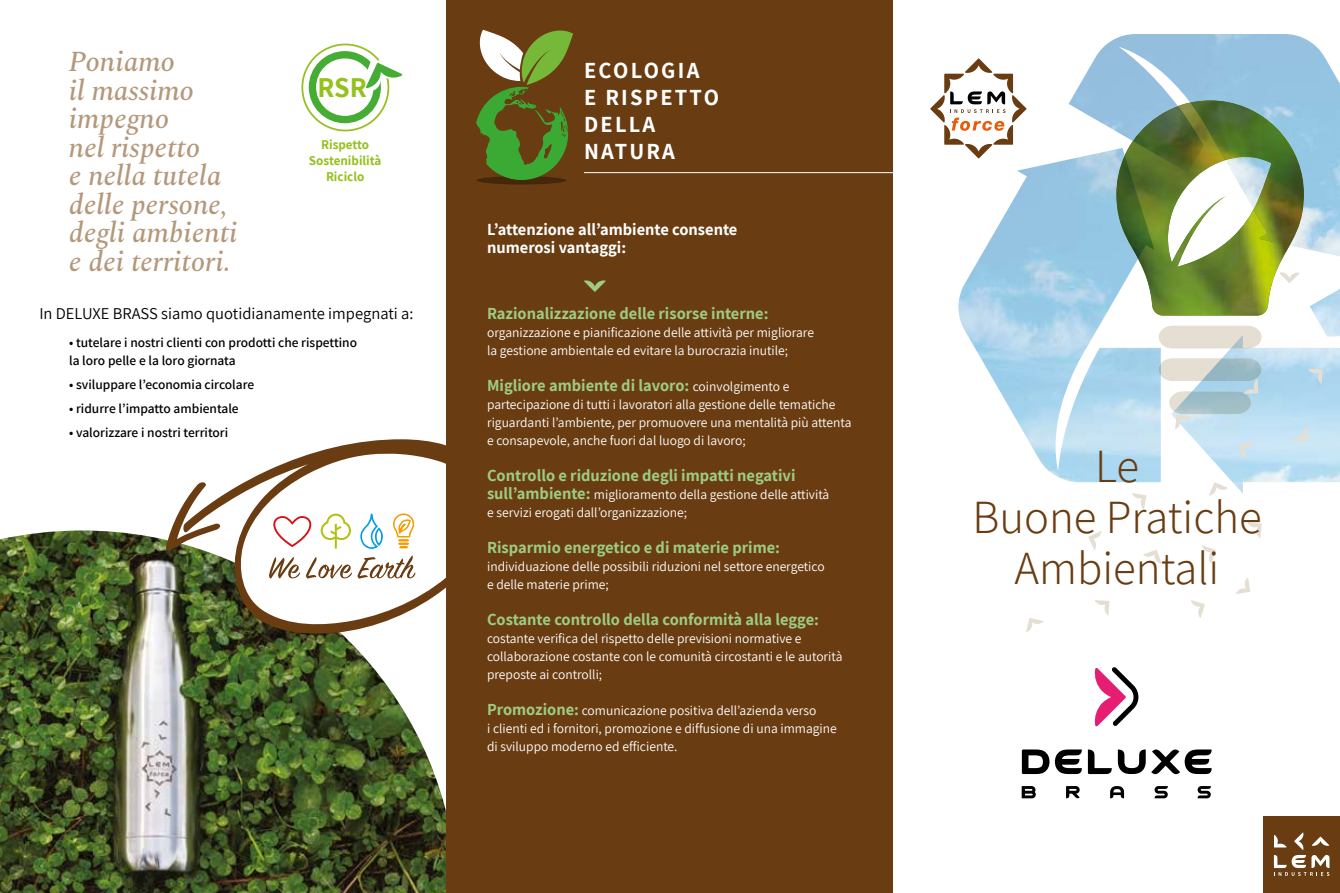
<style>
.page{position:relative;width:1340px;height:893px;background:#fff}
.page>*{position:absolute;margin:0;border:0;box-sizing:border-box;transform-origin:0 0}
.t1{font:300 46.5px/51px "Assistant";color:#693c11;text-align:center}
.t2{font:italic 500 28.5px/28.5px "Spectral";color:#b4987b}
.t3{font:700 28.05px "Assistant";color:#95c11f}
.t4{font:700 22.5px/27px "Assistant";letter-spacing:.1em;color:#fff}
.t5{font:700 16.5px "Assistant";color:#9ecb84}
.t6{font:700 16.5px/18px "Assistant";color:#fff}
.t7{font:16.5px "Assistant";color:#000}
.t8{font:13.5px/18px "Assistant";color:#fff}
.t9{font:600 13.5px/18px "Assistant";color:#000}
.t10{font:700 13.2px/15.8px "Assistant";color:#95c11f;text-align:center}
.s1{font-weight:400;font-size:13.5px;color:#fff}
.s2{font-weight:700;font-size:16.5px;color:#9ecb84}
</style>
<div class="page">
<img style="left:0;top:530px;width:446px;height:363px">
<svg style="left:235px;top:634px;width:211px;height:9px"></svg>
<svg style="left:182px;top:439px;width:264px;height:195px"></svg>
<svg style="left:165px;top:482px;width:55px;height:69px"></svg>
<svg style="left:1021px;top:749px;width:60px;height:25px"></svg>
<svg style="left:1087px;top:749px;width:24px;height:25px"></svg>
<svg style="left:1117px;top:749px;width:28px;height:25px"></svg>
<svg style="left:1151px;top:749px;width:60px;height:25px"></svg>
<svg style="left:1021px;top:786px;width:14px;height:12px"></svg>
<svg style="left:1066px;top:786px;width:13px;height:12px"></svg>
<svg style="left:1110px;top:786px;width:14px;height:12px"></svg>
<svg style="left:1154px;top:786px;width:13px;height:12px"></svg>
<svg style="left:1197px;top:786px;width:13px;height:12px"></svg>
<svg style="left:1094px;top:667px;width:45px;height:59px"></svg>
<svg style="left:1160px;top:326px;width:11px;height:22px"></svg>
<img style="left:1068px;top:34px;width:271px;height:222px">
<img style="left:958px;top:148px;width:202px;height:334px">
<img style="left:1171px;top:289px;width:168px;height:204px">
<img style="left:1230px;top:335px;width:22px;height:13px">
<svg style="left:1088px;top:531px;width:13px;height:19px"></svg>
<svg style="left:1095px;top:600px;width:14px;height:15px"></svg>
<svg style="left:1308px;top:369px;width:14px;height:15px"></svg>
<svg style="left:1026px;top:618px;width:17px;height:14px"></svg>
<svg style="left:1143px;top:550px;width:18px;height:13px"></svg>
<svg style="left:1236px;top:578px;width:14px;height:16px"></svg>
<svg style="left:1247px;top:522px;width:14px;height:16px"></svg>
<svg style="left:1132px;top:493px;width:14px;height:16px"></svg>
<svg style="left:1238px;top:441px;width:14px;height:18px"></svg>
<svg style="left:1208px;top:482px;width:19px;height:14px"></svg>
<svg style="left:1116px;top:100px;width:187px;height:216px"></svg>
<svg style="left:1292px;top:427px;width:16px;height:14px"></svg>
<svg style="left:1158px;top:358px;width:103px;height:71px;background:#c0d5dc"></svg>
<svg style="left:1338px;top:308px;width:1px;height:15px"></svg>
<svg style="left:1191px;top:600px;width:13px;height:18px"></svg>
<svg style="left:1202px;top:545px;width:13px;height:18px"></svg>
<div style="left:446px;top:0;width:447px;height:893px;background:#693c11"></div>
<svg style="left:584px;top:280px;width:21px;height:12px"></svg>
<div style="left:476px;top:176px;width:90px;height:9px;background:#45280b;border-radius:50%"></div>
<svg style="left:476px;top:30px;width:97px;height:150px"></svg>
<hr style="left:584px;top:172px;width:321px;height:1px;background:#fff">
<div style="left:1263px;top:816px;width:76px;height:77px;background:#693c11"></div>
<svg style="left:1273px;top:832px;width:56px;height:44px"></svg>
<svg style="left:930px;top:58px;width:96px;height:100px"></svg>
<div style="left:301px;top:44px;width:88px;height:87px;border:2px solid #95c11f;border-radius:50%"></div>
<svg style="left:309px;top:51px;width:93px;height:72px"></svg>
<svg style="left:269px;top:513px;width:146px;height:66px"></svg>
<h2 class="t2" style="left:69px;top:48px;width:170px">Poniamo<br>il massimo impegno<br>nel rispetto<br>e nella tutela delle persone, degli ambienti e dei territori.</h2>
<h3 class="t3" style="left:317px;top:68px;width:51px">RSR</h3>
<p class="t10" style="left:309px;top:137px;width:74px">Rispetto<br>Sostenibilità<br>Riciclo</p>
<p class="t7" style="left:39px;top:302px;width:375px">In DELUXE BRASS siamo quotidianamente impegnati a:</p>
<p class="t9" style="left:69px;top:333px;width:289px">• tutelare i nostri clienti con prodotti che rispettino la loro pelle e la loro giornata</p>
<p class="t9" style="left:69px;top:375px;width:187px">• sviluppare l’economia circolare</p>
<p class="t9" style="left:69px;top:399px;width:171px">• ridurre l’impatto ambientale</p>
<p class="t9" style="left:69px;top:423px;width:161px">• valorizzare i nostri territori</p>
<h3 class="t4" style="left:584px;top:56px;width:136px">ECOLOGIA<br>E RISPETTO<br>DELLA<br>NATURA</h3>
<p class="t6" style="left:487px;top:219px;width:252px">L’attenzione all’ambiente consente numerosi vantaggi:</p>
<p class="t5" style="left:487px;top:302px;width:283px">Razionalizzazione delle risorse interne:</p>
<p class="t8" style="left:487px;top:322px;width:328px">organizzazione e pianificazione delle attività per migliorare la gestione ambientale ed evitare la burocrazia inutile;</p>
<p class="t5" style="left:487px;top:374px;width:304px">Migliore ambiente di lavoro: <span class="s1">coinvolgimento e</span></p>
<p class="t8" style="left:487px;top:394px;width:366px">partecipazione di tutti i lavoratori alla gestione delle tematiche riguardanti l’ambiente, per promuovere una mentalità più attenta e consapevole, anche fuori dal luogo di lavoro;</p>
<p class="t5" style="left:487px;top:464px;width:310px">Controllo e riduzione degli impatti negativi</p>
<p class="t8" style="left:487px;top:484px;width:344px"><span class="s2">sull’ambiente:</span> miglioramento della gestione delle attività e servizi erogati dall’organizzazione;</p>
<p class="t5" style="left:487px;top:536px;width:294px">Risparmio energetico e di materie prime:</p>
<p class="t8" style="left:487px;top:556px;width:339px">individuazione delle possibili riduzioni nel settore energetico e delle materie prime;</p>
<p class="t5" style="left:487px;top:608px;width:333px">Costante controllo della conformità alla legge:</p>
<p class="t8" style="left:487px;top:628px;width:357px">costante verifica del rispetto delle previsioni normative e collaborazione costante con le comunità circostanti e le autorità preposte ai controlli;</p>
<p class="t8" style="left:487px;top:700px;width:351px"><span class="s2">Promozione:</span> comunicazione positiva dell’azienda verso<br>i clienti ed i fornitori, promozione e diffusione di una immagine di sviluppo moderno ed efficiente.</p>
<h1 class="t1" style="left:972px;top:439px;width:291px">Le<br>Buone Pratiche<br>Ambientali</h1>
</div>
